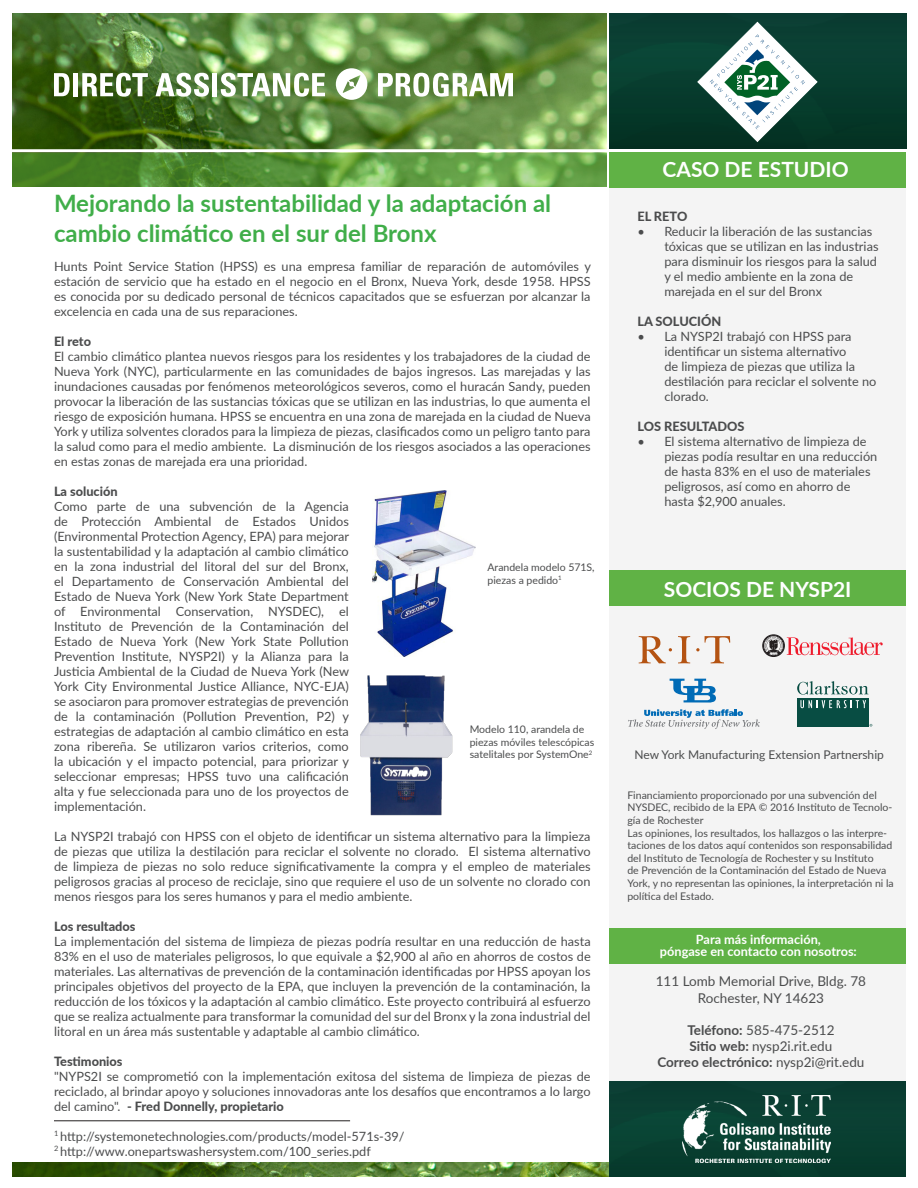
<style>
.page{position:relative;width:918px;height:1188px;background:#fff}
.page>*{position:absolute;margin:0;border:0;box-sizing:border-box;transform-origin:0 0}
.Main_Title{font:700 24px/30px "Lato";color:#40ae49}
.t1{font:700 21px "Lato";color:#fff}
.t2{font:13.5px "Lato";color:#4b4c4d}
.t3{font:700 13.5px "Lato";color:#4b4c4d}
.Body_Text{font:12.75px/15px "Lato";color:#4b4c4d;text-align:justify}
.Title_Text{font:12.75px/15px "Lato";color:#4b4c4d;text-align:justify}
.Bullet{font:12.75px/15px "Lato";color:#4b4c4d}
.Title_Text-2{font:800 12.75px "Lato";color:#4b4c4d}
.t4{font:700 12.75px/12px "Lato";color:#fff;text-align:center}
.t5{font:12px "Lato";color:#4b4c4d}
.Title_Text-3{font:10.5px/12.6px "Lato";color:#4b4c4d}
.s1{font-weight:800}
.s2{font-weight:700}
.s3{font-weight:400}
</style>
<div class="page">
<div style="left:610px;top:186px;width:296px;height:991px;background:#f4f4f4"></div>
<img style="left:610px;top:14px;width:296px;height:134px">
<svg style="left:698px;top:22px;width:119px;height:120px"></svg>
<img style="left:13px;top:14px;width:593px;height:139px">
<hr style="left:9px;top:149px;width:898px;height:3px;background:#fff">
<svg style="left:12px;top:153px;width:595px;height:33px;background:#5c973c"></svg>
<div style="left:610px;top:152px;width:296px;height:36px;background:#60b245"></div>
<svg style="left:670px;top:679px;width:46px;height:24px"></svg>
<svg style="left:628px;top:709px;width:132px;height:20px"></svg>
<div style="left:797px;top:698px;width:72px;height:29px;background:#084d43"></div>
<svg style="left:797px;top:681px;width:72px;height:27px"></svg>
<div style="left:762px;top:634px;width:23px;height:23px;border:1px solid #231f20;border-radius:50%"></div>
<div style="left:763px;top:635px;width:21px;height:21px;border:1px solid #231f20;border-radius:50%"></div>
<svg style="left:764px;top:636px;width:119px;height:19px"></svg>
<div style="left:610px;top:570px;width:296px;height:36px;background:#60b245"></div>
<svg style="left:678px;top:636px;width:12px;height:27px"></svg>
<svg style="left:639px;top:636px;width:33px;height:27px"></svg>
<svg style="left:696px;top:636px;width:34px;height:27px"></svg>
<img style="left:12px;top:1162px;width:598px;height:15px">
<div style="left:610px;top:1082px;width:296px;height:95px;background:#093e31"></div>
<img style="left:682px;top:1096px;width:149px;height:67px">
<div style="left:610px;top:928px;width:296px;height:35px;background:#60b245"></div>
<svg style="left:54px;top:73px;width:16px;height:23px"></svg>
<div style="left:73px;top:73px;width:5px;height:23px;background:#fff"></div>
<svg style="left:82px;top:73px;width:66px;height:24px"></svg>
<svg style="left:155px;top:73px;width:54px;height:24px"></svg>
<div style="left:212px;top:73px;width:5px;height:23px;background:#fff"></div>
<svg style="left:221px;top:73px;width:104px;height:24px"></svg>
<svg style="left:378px;top:73px;width:135px;height:24px"></svg>
<svg style="left:336px;top:68px;width:31px;height:32px"></svg>
<img style="left:360px;top:675px;width:93px;height:141px">
<img style="left:372px;top:491px;width:104px;height:166px">
<hr style="left:54px;top:1121px;width:296px;height:1px;background:#231f20">
<p class="Main_Title" style="left:54px;top:187px;width:499px">Mejorando la sustentabilidad y la adaptación al cambio climático en el sur del Bronx</p>
<p class="Body_Text" style="left:54px;top:258px;width:539px">Hunts Point Service Station (HPSS) es una empresa familiar de reparación de automóviles y estación de servicio que ha estado en el negocio en el Bronx, Nueva York, desde 1958. HPSS es conocida por su dedicado personal de técnicos capacitados que se esfuerzan por alcanzar la excelencia en cada una de sus reparaciones.</p>
<p class="Title_Text-2" style="left:54px;top:331px;width:39px">El reto</p>
<p class="Body_Text" style="left:54px;top:348px;width:538px">El cambio climático plantea nuevos riesgos para los residentes y los trabajadores de la ciudad de Nueva York (NYC), particularmente en las comunidades de bajos ingresos. Las marejadas y las inundaciones causadas por fenómenos meteorológicos severos, como el huracán Sandy, pueden provocar la liberación de las sustancias tóxicas que se utilizan en las industrias, lo que aumenta el riesgo de exposición humana. HPSS se encuentra en una zona de marejada en la ciudad de Nueva York y utiliza solventes clorados para la limpieza de piezas, clasificados como un peligro tanto para la salud como para el medio ambiente. La disminución de los riesgos asociados a las operaciones en estas zonas de marejada era una prioridad.</p>
<p class="Title_Text-2" style="left:54px;top:481px;width:65px">La solución</p>
<p class="Body_Text" style="left:54px;top:498px;width:297px">Como parte de una subvención de la Agencia de Protección Ambiental de Estados Unidos (Environmental Protection Agency, EPA) para mejorar la sustentabilidad y la adaptación al cambio climático en la zona industrial del litoral del sur del Bronx, el Departamento de Conservación Ambiental del Estado de Nueva York (New York State Department of Environmental Conservation, NYSDEC), el Instituto de Prevención de la Contaminación del Estado de Nueva York (New York State Pollution Prevention Institute, NYSP2I) y la Alianza para la Justicia Ambiental de la Ciudad de Nueva York (New York City Environmental Justice Alliance, NYC-EJA) se asociaron para promover estrategias de prevención de la contaminación (Pollution Prevention, P2) y estrategias de adaptación al cambio climático en esta zona ribereña. Se utilizaron varios criterios, como la ubicación y el impacto potencial, para priorizar y seleccionar empresas; HPSS tuvo una calificación alta y fue seleccionada para uno de los proyectos de implementación.</p>
<p class="Body_Text" style="left:54px;top:828px;width:538px">La NYSP2I trabajó con HPSS con el objeto de identificar un sistema alternativo para la limpieza de piezas que utiliza la destilación para reciclar el solvente no clorado. El sistema alternativo de limpieza de piezas no solo reduce significativamente la compra y el empleo de materiales peligrosos gracias al proceso de reciclaje, sino que requiere el uso de un solvente no clorado con menos riesgos para los seres humanos y para el medio ambiente.</p>
<p class="Title_Text-2" style="left:54px;top:916px;width:83px">Los resultados</p>
<p class="Title_Text" style="left:54px;top:933px;width:538px">La implementación del sistema de limpieza de piezas podría resultar en una reducción de hasta 83% en el uso de materiales peligrosos, lo que equivale a $2,900 al año en ahorros de costos de materiales. Las alternativas de prevención de la contaminación identificadas por HPSS apoyan los principales objetivos del proyecto de la EPA, que incluyen la prevención de la contaminación, la reducción de los tóxicos y la adaptación al cambio climático. Este proyecto contribuirá al esfuerzo que se realiza actualmente para transformar la comunidad del sur del Bronx y la zona industrial del litoral en un área más sustentable y adaptable al cambio climático.</p>
<p class="Title_Text-2" style="left:54px;top:1051px;width:70px">Testimonios</p>
<p class="Title_Text" style="left:54px;top:1068px;width:538px">"NYPS2I se comprometió con la implementación exitosa del sistema de limpieza de piezas de reciclado, al brindar apoyo y soluciones innovadoras ante los desafíos que encontramos a lo largo del camino". <span class="s1">- Fred Donnelly, propietario</span></p>
<p class="Title_Text" style="left:54px;top:1128px;width:352px"><sup>1</sup> http://systemonetechnologies.com/products/model-571s-39/</p>
<p class="Title_Text" style="left:54px;top:1143px;width:318px"><sup>2</sup> http://www.onepartswashersystem.com/100_series.pdf</p>
<p class="Title_Text-3" style="left:488px;top:560px;width:109px">Arandela modelo 571S, piezas a pedido<sup>1</sup></p>
<p class="Title_Text-3" style="left:470px;top:723px;width:126px">Modelo 110, arandela de piezas móviles telescópicas satelitales por SystemOne<sup>2</sup></p>
<p class="t1" style="left:663px;top:154px;width:188px">CASO DE ESTUDIO</p>
<p class="Title_Text-2" style="left:637px;top:207px;width:51px">EL RETO</p>
<p class="Bullet" style="left:664px;top:223px;width:216px;text-indent:-27px">• Reducir la liberación de las sustancias tóxicas que se utilizan en las industrias para disminuir los riesgos para la salud y el medio ambiente en la zona de marejada en el sur del Bronx</p>
<p class="Title_Text-2" style="left:637px;top:312px;width:85px">LA SOLUCIÓN</p>
<p class="Bullet" style="left:664px;top:328px;width:214px;text-indent:-27px">• La NYSP2I trabajó con HPSS para identificar un sistema alternativo<br>de limpieza de piezas que utiliza la destilación para reciclar el solvente no clorado.</p>
<p class="Title_Text-2" style="left:637px;top:417px;width:109px">LOS RESULTADOS</p>
<p class="Bullet" style="left:664px;top:433px;width:215px;text-indent:-27px">• El sistema alternativo de limpieza de piezas podía resultar en una reducción de hasta 83% en el uso de materiales peligrosos, así como en ahorro de hasta $2,900 anuales.</p>
<p class="t1" style="left:664px;top:574px;width:189px">SOCIOS DE NYSP2I</p>
<p class="t5" style="left:635px;top:746px;width:251px">New York Manufacturing Extension Partnership</p>
<p class="Title_Text-3" style="left:627px;top:788px;width:267px">Financiamiento proporcionado por una subvención del<br>NYSDEC, recibido de la EPA © 2016 Instituto de Tecnolo&shy;gía de Rochester</p>
<p class="Title_Text-3" style="left:627px;top:826px;width:268px">Las opiniones, los resultados, los hallazgos o las interpre&shy;taciones de los datos aquí contenidos son responsabilidad del Instituto de Tecnología de Rochester y su Instituto<br>de Prevención de la Contaminación del Estado de Nueva York, y no representan las opiniones, la interpretación ni la política del Estado.</p>
<p class="t4" style="left:660px;top:933px;width:198px">Para más información,<br>póngase en contacto con nosotros:</p>
<p class="t2" style="left:656px;top:972px;width:212px">111 Lomb Memorial Drive, Bldg. 78</p>
<p class="t2" style="left:698px;top:988px;width:128px">Rochester, NY 14623</p>
<p class="t2" style="left:687px;top:1020px;width:149px"><span class="s2">Teléfono:</span> 585-475-2512</p>
<p class="t2" style="left:690px;top:1037px;width:144px"><span class="s2">Sitio web:</span> nysp2i.rit.edu</p>
<p class="t3" style="left:657px;top:1052px;width:209px">Correo electrónico: <span class="s3">nysp2i@rit.edu</span></p>
</div>
